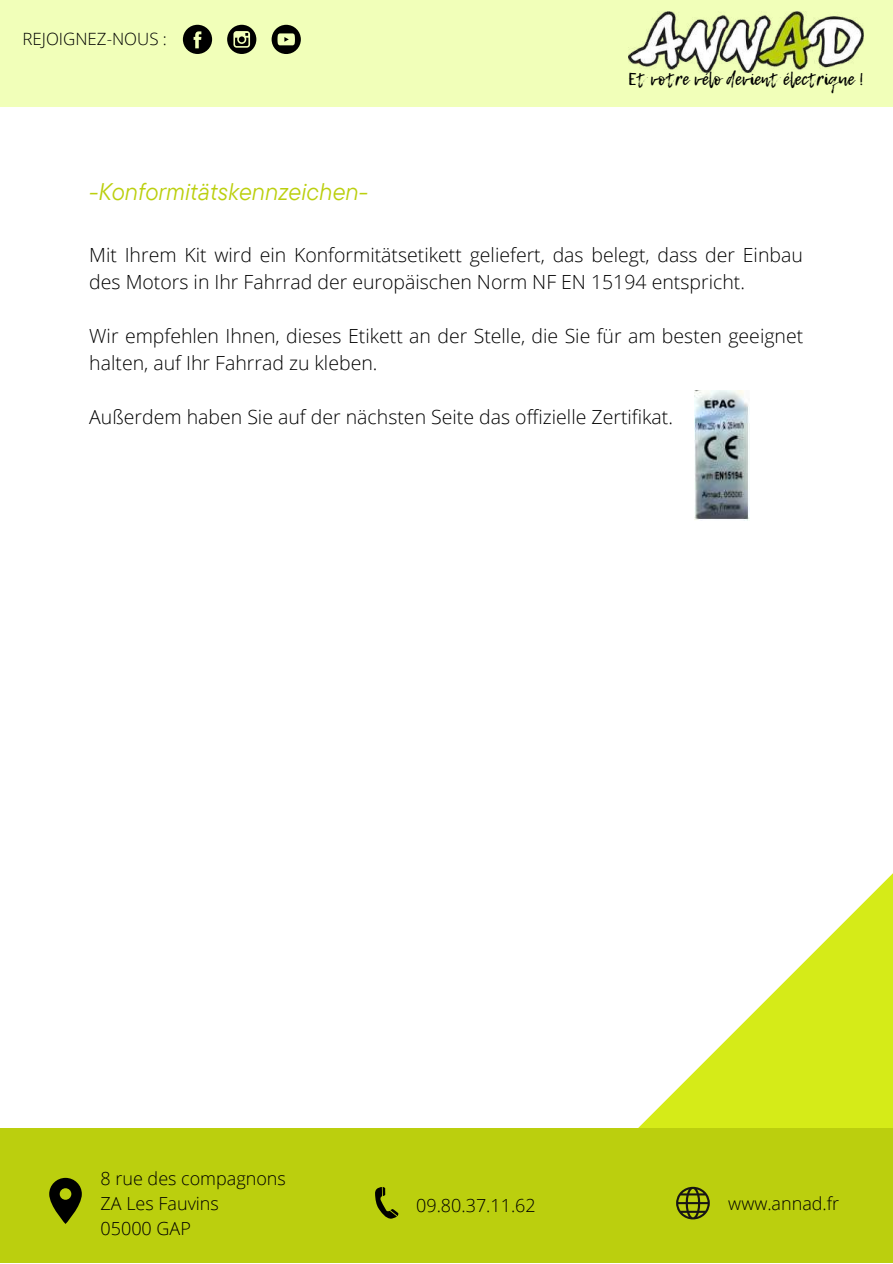
<style>
.page{position:relative;width:893px;height:1264px;background:#fff}
.page>*{position:absolute;margin:0;border:0;box-sizing:border-box;transform-origin:0 0}
.t1{font:italic 24px "TT Commons Pro";color:#bbcf0e}
.t2{font:300 19.5px/27px "Open Sans";color:#000}
.t3{font:300 18px/24.8px "Open Sans";color:#000}
.t4{font:17.1px "Lemon Tuesday";color:#000}
.t5{font:300 16.95px "Open Sans";color:#000}
</style>
<div class="page">
<div style="left:0;top:0;width:892px;height:107px;background:#f1ffb9"></div>
<img style="left:628px;top:12px;width:235px;height:61px">
<svg style="left:183px;top:25px;width:29px;height:29px"></svg>
<svg style="left:227px;top:25px;width:29px;height:29px"></svg>
<svg style="left:271px;top:25px;width:30px;height:29px"></svg>
<svg style="left:638px;top:874px;width:254px;height:254px"></svg>
<div style="left:0;top:1128px;width:892px;height:134px;background:#bbcf0e"></div>
<svg style="left:375px;top:1187px;width:23px;height:32px"></svg>
<svg style="left:676px;top:1186px;width:33px;height:33px"></svg>
<svg style="left:49px;top:1177px;width:33px;height:46px"></svg>
<img style="left:694px;top:391px;width:55px;height:129px">
<p class="t5" style="left:23px;top:27px;width:146px">REJOIGNEZ-NOUS :</p>
<p class="t1" style="left:89px;top:176px;width:280px">-Konformitätskennzeichen-</p>
<p class="t4" style="left:628px;top:66px;width:237px">Et votre vélo devient électrique !</p>
<p class="t2" style="left:89px;top:240px;width:715px">Mit Ihrem Kit wird ein Konformitätsetikett geliefert, das belegt, dass der Einbau des Motors in Ihr Fahrrad der europäischen Norm NF EN 15194 entspricht.</p>
<p class="t2" style="left:89px;top:321px;width:715px">Wir empfehlen Ihnen, dieses Etikett an der Stelle, die Sie für am besten geeignet halten, auf Ihr Fahrrad zu kleben.</p>
<p class="t2" style="left:89px;top:402px;width:585px">Außerdem haben Sie auf der nächsten Seite das offizielle Zertifikat.</p>
<p class="t3" style="left:101px;top:1165px;width:187px">8 rue des compagnons<br>ZA Les Fauvins<br>05000 GAP</p>
<p class="t3" style="left:416px;top:1192px;width:121px">09.80.37.11.62</p>
<p class="t3" style="left:728px;top:1190px;width:112px">www.annad.fr</p>
</div>
